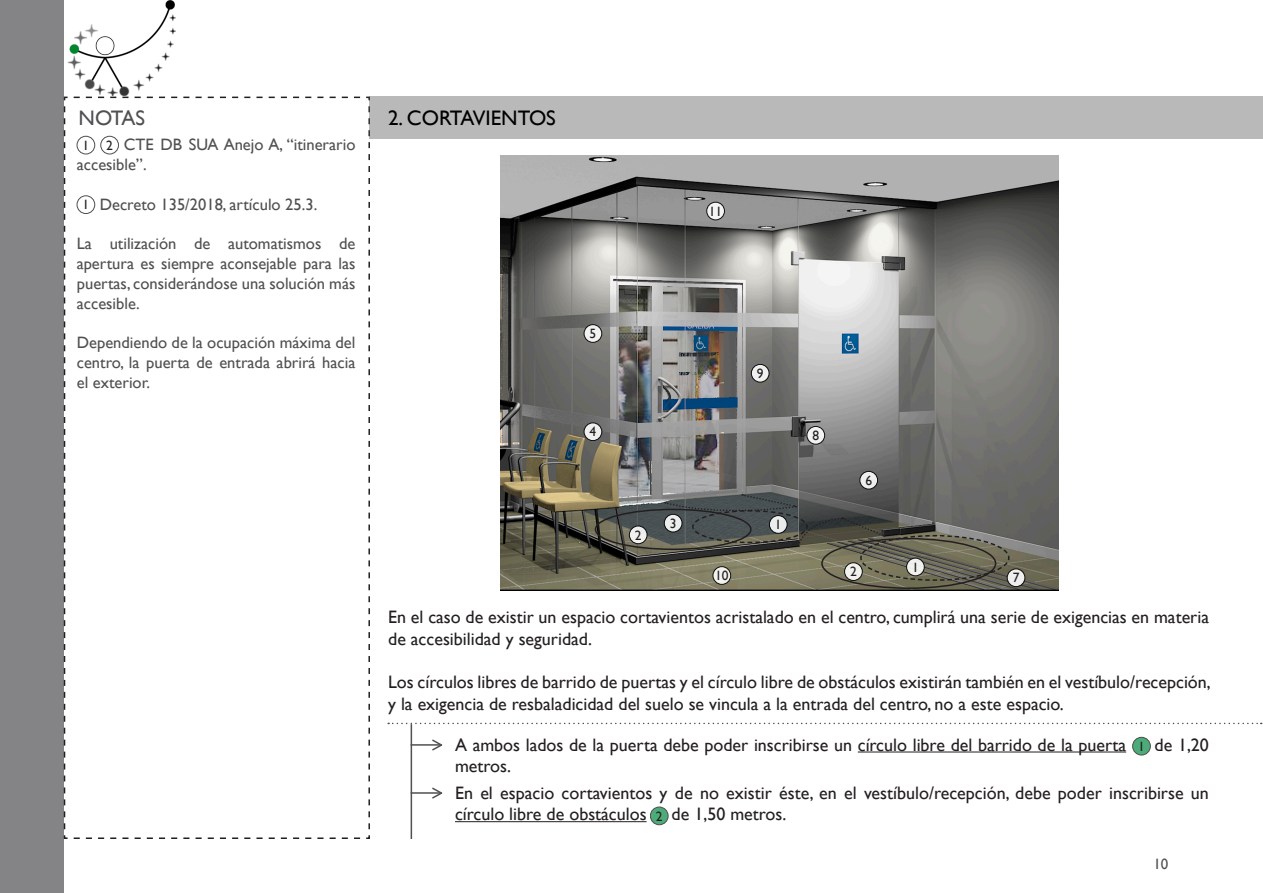
<style>
.page{position:relative;width:1263px;height:893px;background:#fff}
.page>*{position:absolute;margin:0;border:0;box-sizing:border-box;transform-origin:0 0}
.t1{font:21px "Gill Sans";color:#000}
.t2{font:21px "Gill Sans";letter-spacing:-.03em;color:#505052}
.t3{font:18px/21.6px "Gill Sans";color:#231f20}
.t4{font:16.5px/19.8px "Gill Sans";color:#505052;text-align:justify}
.t5{font:15px "Gill Sans";color:#505052}
.t6{font:13.5px "Gill Sans";color:#231f20}
</style>
<div class="page">
<div style="left:0;top:0;width:64px;height:893px;background:#848486"></div>
<svg style="left:63px;top:96px;width:308px;height:743px"></svg>
<img style="left:67px;top:0;width:109px;height:96px">
<img style="left:500px;top:155px;width:558px;height:436px">
<div style="left:370px;top:97px;width:893px;height:42px;background:#b9b9ba"></div>
<svg style="left:388px;top:723px;width:874px;height:1px"></svg>
<hr style="left:411px;top:724px;width:1px;height:115px;background:#505052">
<hr style="left:411px;top:744px;width:30px;height:2px;background:#505052">
<hr style="left:411px;top:792px;width:30px;height:2px;background:#505052">
<hr style="left:858px;top:751px;width:268px;height:1px;background:#231f20">
<hr style="left:455px;top:821px;width:192px;height:1px;background:#231f20">
<svg style="left:430px;top:739px;width:13px;height:12px"></svg>
<svg style="left:430px;top:787px;width:13px;height:12px"></svg>
<svg style="left:1132px;top:737px;width:18px;height:18px"></svg>
<div style="left:1132px;top:737px;width:18px;height:18px;border:1px solid #000;border-radius:50%"></div>
<svg style="left:650px;top:807px;width:18px;height:18px"></svg>
<div style="left:650px;top:807px;width:18px;height:18px;border:1px solid #000;border-radius:50%"></div>
<div style="left:77px;top:196px;width:18px;height:18px;background:#fff;border-radius:50%"></div>
<div style="left:77px;top:196px;width:18px;height:18px;border:1px solid #000;border-radius:50%"></div>
<div style="left:77px;top:136px;width:18px;height:18px;background:#fff;border-radius:50%"></div>
<div style="left:77px;top:136px;width:18px;height:18px;border:1px solid #000;border-radius:50%"></div>
<div style="left:101px;top:136px;width:17px;height:18px;background:#fff;border-radius:50%"></div>
<div style="left:101px;top:136px;width:18px;height:18px;border:1px solid #000;border-radius:50%"></div>
<svg style="left:707px;top:202px;width:17px;height:18px"></svg>
<div style="left:706px;top:202px;width:19px;height:18px;border:1px solid #000;border-radius:50%"></div>
<svg style="left:584px;top:325px;width:18px;height:17px"></svg>
<div style="left:584px;top:324px;width:18px;height:19px;border:1px solid #000;border-radius:50%"></div>
<svg style="left:584px;top:423px;width:18px;height:18px"></svg>
<div style="left:584px;top:423px;width:18px;height:18px;border:1px solid #000;border-radius:50%"></div>
<svg style="left:751px;top:364px;width:18px;height:18px"></svg>
<div style="left:751px;top:364px;width:18px;height:18px;border:1px solid #000;border-radius:50%"></div>
<svg style="left:807px;top:426px;width:18px;height:18px"></svg>
<div style="left:807px;top:426px;width:18px;height:18px;border:1px solid #000;border-radius:50%"></div>
<div style="left:860px;top:471px;width:17px;height:18px;background:#eee;border-radius:50%"></div>
<div style="left:860px;top:471px;width:18px;height:18px;border:1px solid #000;border-radius:50%"></div>
<div style="left:595px;top:509px;width:157px;height:41px;border:2px solid #231f20;border-radius:50%"></div>
<svg style="left:629px;top:526px;width:18px;height:18px"></svg>
<div style="left:629px;top:526px;width:18px;height:18px;border:1px solid #000;border-radius:50%"></div>
<div style="left:713px;top:566px;width:18px;height:19px;border:1px solid #000;border-radius:50%"></div>
<svg style="left:1007px;top:569px;width:18px;height:18px"></svg>
<div style="left:1007px;top:569px;width:18px;height:18px;border:1px solid #000;border-radius:50%"></div>
<svg style="left:664px;top:494px;width:346px;height:88px;background:#65655c"></svg>
<p class="t2" style="left:79px;top:105px;width:68px">NOTAS</p>
<p class="t4" style="left:77px;top:135px;width:280px;text-indent:47px">CTE DB SUA Anejo A, “itinerario accesible”.</p>
<p class="t4" style="left:100px;top:195px;width:219px">Decreto 135/2018, artículo 25.3.</p>
<p class="t4" style="left:77px;top:234px;width:280px">La utilización de automatismos de apertura es siempre aconsejable para las puertas, considerándose una solución más accesible.</p>
<p class="t4" style="left:77px;top:333px;width:280px">Dependiendo de la ocupación máxima del centro, la puerta de entrada abrirá hacia el exterior.</p>
<p class="t6" style="left:83px;top:137px;width:8px">1</p>
<p class="t6" style="left:106px;top:137px;width:8px">2</p>
<p class="t6" style="left:83px;top:197px;width:8px">1</p>
<p class="t1" style="left:388px;top:106px;width:169px">2. CORTAVIENTOS</p>
<p class="t6" style="left:709px;top:203px;width:15px">11</p>
<p class="t6" style="left:589px;top:326px;width:8px">5</p>
<p class="t6" style="left:589px;top:424px;width:8px">4</p>
<p class="t6" style="left:757px;top:366px;width:8px">9</p>
<p class="t6" style="left:635px;top:527px;width:8px">2</p>
<p class="t6" style="left:670px;top:515px;width:8px">3</p>
<p class="t6" style="left:775px;top:517px;width:8px">1</p>
<p class="t6" style="left:715px;top:568px;width:15px">10</p>
<p class="t6" style="left:812px;top:428px;width:8px">8</p>
<p class="t6" style="left:865px;top:472px;width:8px">6</p>
<p class="t6" style="left:850px;top:564px;width:8px">2</p>
<p class="t6" style="left:912px;top:559px;width:8px">1</p>
<p class="t6" style="left:1013px;top:570px;width:8px">7</p>
<p class="t3" style="left:388px;top:607px;width:822px">En el caso de existir un espacio cortavientos acristalado en el centro, cumplirá una serie de exigencias en materia de accesibilidad y seguridad.</p>
<p class="t3" style="left:388px;top:672px;width:824px">Los círculos libres de barrido de puertas y el círculo libre de obstáculos existirán también en el vestíbulo/recepción, y la exigencia de resbaladicidad del suelo se vincula a la entrada del centro, no a este espacio.</p>
<p class="t3" style="left:455px;top:734px;width:673px">A ambos lados de la puerta debe poder inscribirse un círculo libre del barrido de la puerta</p>
<p class="t3" style="left:1154px;top:734px;width:56px">de 1,20</p>
<p class="t3" style="left:455px;top:756px;width:57px">metros.</p>
<p class="t3" style="left:455px;top:782px;width:755px">En el espacio cortavientos y de no existir éste, en el vestíbulo/recepción, debe poder inscribirse un círculo libre de obstáculos</p>
<p class="t6" style="left:1138px;top:738px;width:8px">1</p>
<p class="t3" style="left:672px;top:804px;width:116px">de 1,50 metros.</p>
<p class="t6" style="left:656px;top:808px;width:8px">2</p>
<p class="t5" style="left:1153px;top:855px;width:16px">10</p>
</div>
